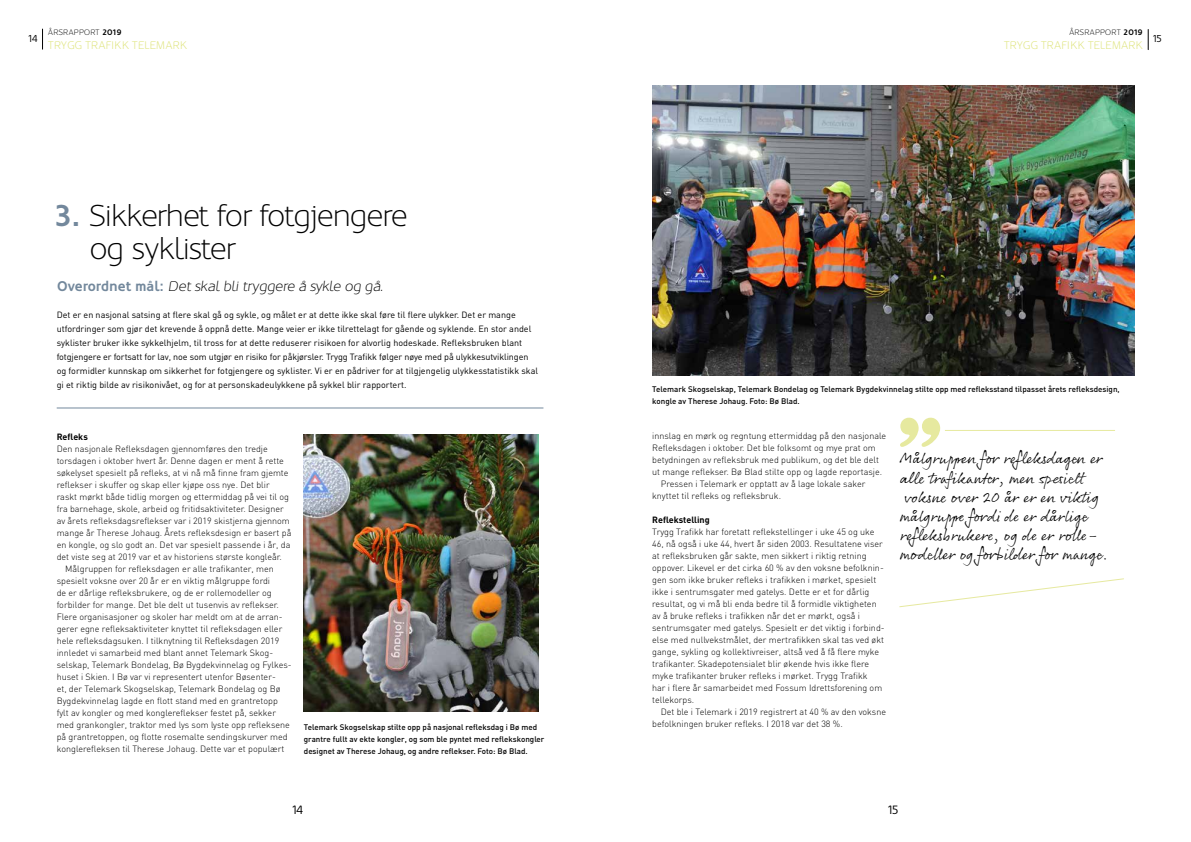
<style>
.page{position:relative;width:1191px;height:842px;background:#fff}
.page>*{position:absolute;margin:0;border:0;box-sizing:border-box;transform-origin:0 0}
.t1{font:300 30px/33px "Oblik";color:#000}
.t2{font:16px/19.2px "Rollerscript Smooth";letter-spacing:-.005em;color:#000}
.t3{font:italic 300 14px "Oblik";color:#000}
.t4{font:12px "Oblik";color:#000}
.t5{font:300 11px "Oblik";letter-spacing:.05em;color:#dbe16f}
.t6{font:10px "Oblik";color:#000}
.t7{font:300 9px/12px "DIN";color:#000}
.t8{font:9px/14px "DIN";color:#000}
.t9{font:700 9px "DIN";color:#000}
.t10{font:500 8px/12px "DIN";color:#000}
.t11{font:300 8px "Oblik";letter-spacing:.05em;color:#000}
.s1{font-weight:700}
.s2{font-weight:700;color:#73889c}
.s3{font-weight:700;font-style:normal;color:#73889c}
</style>
<div class="page">
<svg style="left:42px;top:29px;width:1px;height:20px"></svg>
<svg style="left:1148px;top:29px;width:1px;height:21px"></svg>
<img style="left:652px;top:85px;width:482px;height:291px">
<hr style="left:57px;top:408px;width:486px;height:1px;background:#73889c">
<img style="left:303px;top:435px;width:236px;height:276px">
<svg style="left:900px;top:418px;width:40px;height:29px"></svg>
<svg style="left:899px;top:578px;width:225px;height:30px"></svg>
<hr style="left:945px;top:430px;width:170px;height:1px;background:#e6e99f">
<p class="t6" style="left:29px;top:33px;width:11px">14</p>
<p class="t11" style="left:48px;top:28px;width:75px">ÅRSRAPPORT <span class="s1">2019</span></p>
<p class="t5" style="left:48px;top:39px;width:140px">TRYGG TRAFIKK TELEMARK</p>
<p class="t11" style="left:1069px;top:28px;width:75px">ÅRSRAPPORT <span class="s1">2019</span></p>
<p class="t5" style="left:1004px;top:39px;width:140px">TRYGG TRAFIKK TELEMARK</p>
<p class="t6" style="left:1153px;top:33px;width:10px">15</p>
<h1 class="t1" style="left:90px;top:199px;width:318px;text-indent:-34px"><span class="s2">3.</span> Sikkerhet for fotgjengere og syklister</h1>
<h3 class="t3" style="left:57px;top:278px;width:327px"><span class="s3">Overordnet mål:</span> Det skal bli tryggere å sykle og gå.</h3>
<p class="t8" style="left:57px;top:307px;width:483px">Det er en nasjonal satsing at flere skal gå og sykle, og målet er at dette ikke skal føre til flere ulykker. Det er mange utfordringer som gjør det krevende å oppnå dette. Mange veier er ikke tilrettelagt for gående og syklende. En stor andel syklister bruker ikke sykkelhjelm, til tross for at dette reduserer risikoen for alvorlig hodeskade. Refleksbruken blant fotgjengere er fortsatt for lav, noe som utgjør en risiko for påkjørsler. Trygg Trafikk følger nøye med på ulykkesutviklingen og formidler kunnskap om sikkerhet for fotgjengere og syklister. Vi er en pådriver for at tilgjengelig ulykkesstatistikk skal gi et riktig bilde av risikonivået, og for at personskadeulykkene på sykkel blir rapportert.</p>
<p class="t9" style="left:57px;top:431px;width:33px">Refleks</p>
<p class="t7" style="left:57px;top:442px;width:213px">Den nasjonale Refleksdagen gjennomføres den tredje</p>
<p class="t7" style="left:57px;top:454px;width:229px">torsdagen i oktober hvert år. Denne dagen er ment å rette</p>
<p class="t7" style="left:57px;top:466px;width:233px">søkelyset spesielt på refleks, at vi nå må finne fram gjemte</p>
<p class="t7" style="left:57px;top:478px;width:214px">reflekser i skuffer og skap eller kjøpe oss nye. Det blir</p>
<p class="t7" style="left:57px;top:490px;width:234px">raskt mørkt både tidlig morgen og ettermiddag på vei til og</p>
<p class="t7" style="left:57px;top:502px;width:228px">fra barnehage, skole, arbeid og fritidsaktiviteter. Designer</p>
<p class="t7" style="left:57px;top:514px;width:235px">av årets refleksdagsreflekser var i 2019 skistjerna gjennom</p>
<p class="t7" style="left:57px;top:526px;width:236px">mange år Therese Johaug. Årets refleksdesign er basert på</p>
<p class="t7" style="left:57px;top:538px;width:235px">en kongle, og slo godt an. Det var spesielt passende i år, da</p>
<p class="t7" style="left:57px;top:550px;width:226px">det viste seg at 2019 var et av historiens største kongleår.</p>
<p class="t7" style="left:65px;top:562px;width:210px">Målgruppen for refleksdagen er alle trafikanter, men</p>
<p class="t7" style="left:57px;top:574px;width:215px">spesielt voksne over 20 år er en viktig målgruppe fordi</p>
<p class="t7" style="left:57px;top:586px;width:217px">de er dårlige refleksbrukere, og de er rollemodeller og</p>
<p class="t7" style="left:57px;top:598px;width:224px">forbilder for mange. Det ble delt ut tusenvis av reflekser.</p>
<p class="t7" style="left:57px;top:610px;width:227px">Flere organisasjoner og skoler har meldt om at de arran-</p>
<p class="t7" style="left:57px;top:622px;width:227px">gerer egne refleksaktiviteter knyttet til refleksdagen eller</p>
<p class="t7" style="left:57px;top:634px;width:224px">hele refleksdagsuken. I tilknytning til Refleksdagen 2019</p>
<p class="t7" style="left:57px;top:646px;width:218px">innledet vi samarbeid med blant annet Telemark Skog-</p>
<p class="t7" style="left:57px;top:658px;width:236px">selskap, Telemark Bondelag, Bø Bygdekvinnelag og Fylkes-</p>
<p class="t7" style="left:57px;top:670px;width:221px">huset i Skien. I Bø var vi representert utenfor Bøsenter-</p>
<p class="t7" style="left:57px;top:682px;width:225px">et, der Telemark Skogselskap, Telemark Bondelag og Bø</p>
<p class="t7" style="left:57px;top:694px;width:223px">Bygdekvinnelag lagde en flott stand med en grantretopp</p>
<p class="t7" style="left:57px;top:706px;width:221px">fylt av kongler og med konglereflekser festet på, sekker</p>
<p class="t7" style="left:57px;top:718px;width:235px">med grankongler, traktor med lys som lyste opp refleksene</p>
<p class="t7" style="left:57px;top:730px;width:232px">på grantretoppen, og flotte rosemalte sendingskurver med</p>
<p class="t7" style="left:57px;top:742px;width:229px">konglerefleksen til Therese Johaug. Dette var et populært</p>
<p class="t10" style="left:304px;top:720px;width:242px">Telemark Skogselskap stilte opp på nasjonal refleksdag i Bø med grantre fullt av ekte kongler, og som ble pyntet med reflekskongler designet av Therese Johaug, og andre reflekser. Foto: Bø Blad.</p>
<p class="t10" style="left:652px;top:383px;width:469px">Telemark Skogselskap, Telemark Bondelag og Telemark Bygdekvinnelag stilte opp med refleksstand tilpasset årets refleksdesign, kongle av Therese Johaug. Foto: Bø Blad.</p>
<p class="t7" style="left:652px;top:430px;width:235px">innslag en mørk og regntung ettermiddag på den nasjonale</p>
<p class="t7" style="left:652px;top:442px;width:225px">Refleksdagen i oktober. Det ble folksomt og mye prat om</p>
<p class="t7" style="left:652px;top:454px;width:228px">betydningen av refleksbruk med publikum, og det ble delt</p>
<p class="t7" style="left:652px;top:466px;width:231px">ut mange reflekser. Bø Blad stilte opp og lagde reportasje.</p>
<p class="t7" style="left:660px;top:478px;width:206px">Pressen i Telemark er opptatt av å lage lokale saker</p>
<p class="t7" style="left:652px;top:490px;width:130px">knyttet til refleks og refleksbruk.</p>
<p class="t9" style="left:652px;top:514px;width:59px">Reflekstelling</p>
<p class="t7" style="left:652px;top:526px;width:234px">Trygg Trafikk har foretatt reflekstellinger i uke 45 og uke 46, nå også i uke 44, hvert år siden 2003. Resultatene viser at refleksbruken går sakte, men sikkert i riktig retning oppover. Likevel er det cirka 60 % av den voksne befolknin&shy;gen som ikke bruker refleks i trafikken i mørket, spesielt ikke i sentrumsgater med gatelys. Dette er et for dårlig resultat, og vi må bli enda bedre til å formidle viktigheten av å bruke refleks i trafikken når det er mørkt, også i sentrumsgater med gatelys. Spesielt er det viktig i forbind&shy;else med nullvekstmålet, der mertrafikken skal tas ved økt gange, sykling og kollektivreiser, altså ved å få flere myke trafikanter. Skadepotensialet blir økende hvis ikke flere myke trafikanter bruker refleks i mørket. Trygg Trafikk<br>har i flere år samarbeidet med Fossum Idrettsforening om tellekorps.</p>
<p class="t7" style="left:652px;top:706px;width:235px;text-indent:9px">Det ble i Telemark i 2019 registrert at 40 % av den voksne befolkningen bruker refleks. I 2018 var det 38 %.</p>
<h2 class="t2" style="left:900px;top:448px;width:209px">Målgruppen for refleksdagen er alle trafikanter, men spesielt voksne over 20 år er en viktig målgruppe fordi de er dårlige refleksbrukere, og de er rolle&shy;modeller og forbilder for mange.</h2>
<h3 class="t4" style="left:292px;top:803px;width:12px">14</h3>
<h3 class="t4" style="left:888px;top:803px;width:11px">15</h3>
</div>
